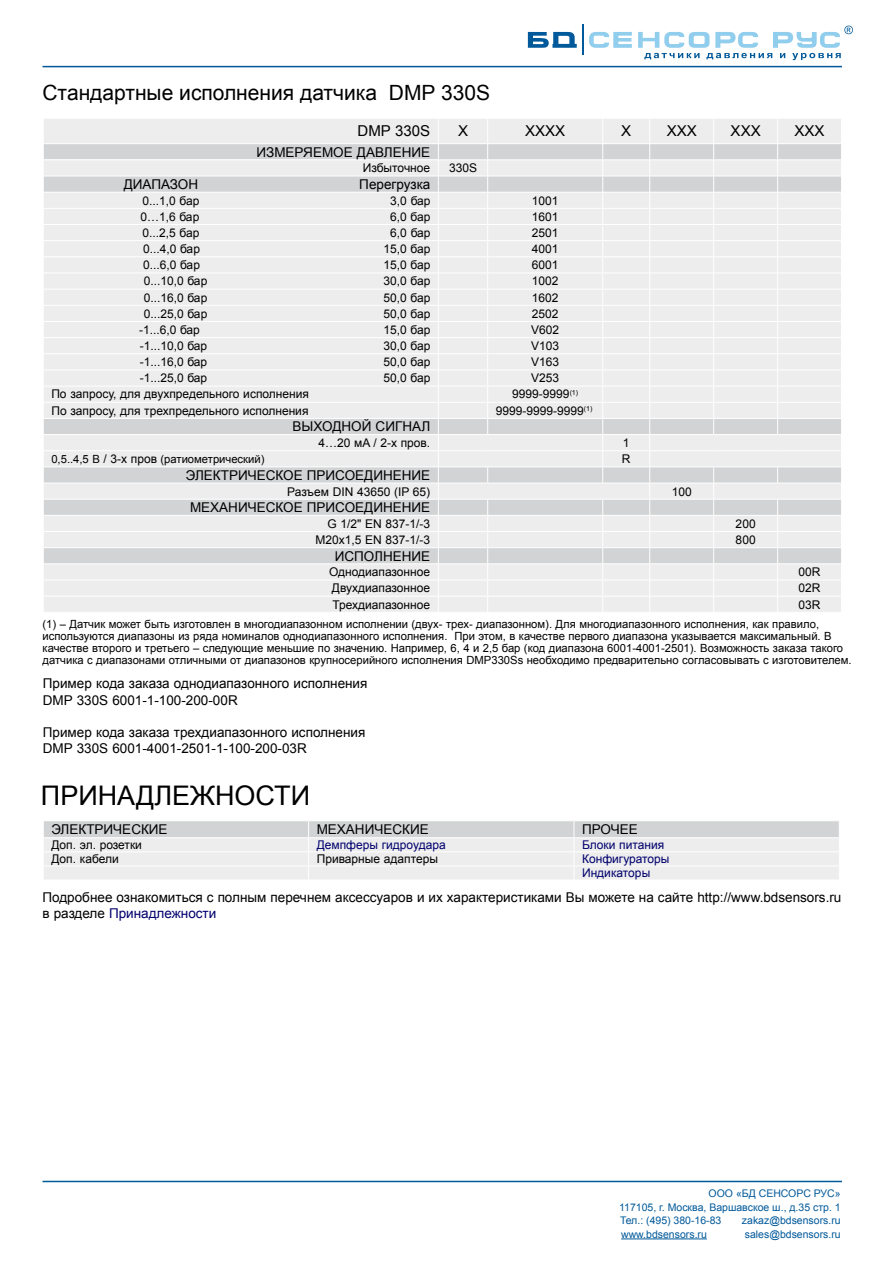
<style>
.page{position:relative;width:893px;height:1263px;background:#fff}
.page>*{position:absolute;margin:0;border:0;box-sizing:border-box;transform-origin:0 0}
.t1{font:27px "Arial";color:#000}
.t2{font:21px "Arial";color:#000}
.t3{font:15px "Arial";color:#000}
.t4{font:13.5px/16.2px "Arial";color:#000}
.t5{font:12px "Arial";color:#000}
.t6{font:12px/14.1px "Arial";color:#00006d}
.t7{font:11.25px/12px "Arial";color:#000}
.t8{font:10.5px/13.5px "Arial";color:#00599a;text-align:justify}
.s1{font-size:12px}
.s2{color:#00006d}
</style>
<div class="page">
<hr style="left:43px;top:66px;width:799px;height:1px;background:#00599a">
<hr style="left:43px;top:1181px;width:799px;height:1px;background:#00599a">
<hr style="left:621px;top:1238px;width:86px;height:1px;background:#00599a">
<svg style="left:589px;top:32px;width:43px;height:16px"></svg>
<hr style="left:582px;top:25px;width:1px;height:30px;background:#00599a">
<svg style="left:528px;top:32px;width:49px;height:16px"></svg>
<svg style="left:638px;top:26px;width:215px;height:34px"></svg>
<svg style="left:44px;top:119px;width:797px;height:493px;background:#e8e9ea"></svg>
<hr style="left:43px;top:580px;width:395px;height:1px;background:#fff">
<hr style="left:43px;top:596px;width:395px;height:1px;background:#fff">
<hr style="left:438px;top:580px;width:50px;height:1px;background:#fff">
<hr style="left:438px;top:596px;width:50px;height:1px;background:#fff">
<hr style="left:488px;top:580px;width:115px;height:1px;background:#fff">
<hr style="left:488px;top:596px;width:115px;height:1px;background:#fff">
<hr style="left:603px;top:580px;width:47px;height:1px;background:#fff">
<hr style="left:603px;top:596px;width:47px;height:1px;background:#fff">
<hr style="left:650px;top:580px;width:64px;height:1px;background:#fff">
<hr style="left:650px;top:596px;width:64px;height:1px;background:#fff">
<hr style="left:714px;top:580px;width:64px;height:1px;background:#fff">
<hr style="left:714px;top:596px;width:64px;height:1px;background:#fff">
<hr style="left:778px;top:580px;width:64px;height:1px;background:#fff">
<hr style="left:778px;top:596px;width:64px;height:1px;background:#fff">
<svg style="left:44px;top:821px;width:795px;height:58px;background:#e6e6e7"></svg>
<h2 class="t2" style="left:42px;top:79px;width:449px">Стандартные исполнения датчика DMP 330S</h2>
<p class="t3" style="left:358px;top:121px;width:74px">DMP 330S</p>
<p class="t3" style="left:458px;top:121px;width:12px">Х</p>
<p class="t3" style="left:525px;top:121px;width:42px">ХХХХ</p>
<p class="t3" style="left:621px;top:121px;width:12px">Х</p>
<p class="t3" style="left:667px;top:121px;width:32px">ХХХ</p>
<p class="t3" style="left:731px;top:121px;width:32px">ХХХ</p>
<p class="t3" style="left:795px;top:121px;width:32px">ХХХ</p>
<p class="t4" style="left:256px;top:144px;width:175px">ИЗМЕРЯЕМОЕ ДАВЛЕНИЕ</p>
<p class="t5" style="left:363px;top:160px;width:69px">Избыточное</p>
<p class="t5" style="left:449px;top:160px;width:30px">330S</p>
<p class="t4" style="left:124px;top:176px;width:76px">ДИАПАЗОН</p>
<p class="t4" style="left:359px;top:176px;width:73px">Перегрузка</p>
<p class="t5" style="left:142px;top:193px;width:58px">0...1,0 бар</p>
<p class="t5" style="left:390px;top:193px;width:42px">3,0 бар</p>
<p class="t5" style="left:532px;top:193px;width:28px">1001</p>
<p class="t5" style="left:140px;top:209px;width:60px">0…1,6 бар</p>
<p class="t5" style="left:390px;top:209px;width:42px">6,0 бар</p>
<p class="t5" style="left:532px;top:209px;width:28px">1601</p>
<p class="t5" style="left:142px;top:225px;width:58px">0...2,5 бар</p>
<p class="t5" style="left:390px;top:225px;width:42px">6,0 бар</p>
<p class="t5" style="left:532px;top:225px;width:28px">2501</p>
<p class="t5" style="left:143px;top:241px;width:58px">0...4,0 бар</p>
<p class="t5" style="left:384px;top:241px;width:48px">15,0 бар</p>
<p class="t5" style="left:532px;top:241px;width:28px">4001</p>
<p class="t5" style="left:143px;top:257px;width:58px">0...6,0 бар</p>
<p class="t5" style="left:384px;top:257px;width:48px">15,0 бар</p>
<p class="t5" style="left:532px;top:257px;width:28px">6001</p>
<p class="t5" style="left:144px;top:273px;width:65px">0...10,0 бар</p>
<p class="t5" style="left:384px;top:273px;width:48px">30,0 бар</p>
<p class="t5" style="left:532px;top:273px;width:28px">1002</p>
<p class="t5" style="left:144px;top:289px;width:65px">0...16,0 бар</p>
<p class="t5" style="left:384px;top:289px;width:48px">50,0 бар</p>
<p class="t5" style="left:532px;top:289px;width:28px">1602</p>
<p class="t5" style="left:144px;top:306px;width:65px">0...25,0 бар</p>
<p class="t5" style="left:384px;top:306px;width:48px">50,0 бар</p>
<p class="t5" style="left:532px;top:306px;width:28px">2502</p>
<p class="t5" style="left:139px;top:322px;width:62px">-1...6,0 бар</p>
<p class="t5" style="left:384px;top:322px;width:48px">15,0 бар</p>
<p class="t5" style="left:531px;top:322px;width:30px">V602</p>
<p class="t5" style="left:140px;top:338px;width:69px">-1...10,0 бар</p>
<p class="t5" style="left:384px;top:338px;width:48px">30,0 бар</p>
<p class="t5" style="left:531px;top:338px;width:30px">V103</p>
<p class="t5" style="left:140px;top:354px;width:69px">-1...16,0 бар</p>
<p class="t5" style="left:384px;top:354px;width:48px">50,0 бар</p>
<p class="t5" style="left:531px;top:354px;width:30px">V163</p>
<p class="t5" style="left:140px;top:370px;width:69px">-1...25,0 бар</p>
<p class="t5" style="left:384px;top:370px;width:48px">50,0 бар</p>
<p class="t5" style="left:531px;top:370px;width:30px">V253</p>
<p class="t5" style="left:51px;top:386px;width:259px">По запросу, для двухпредельного исполнения</p>
<p class="t5" style="left:512px;top:386px;width:67px">9999-9999<sup>(1)</sup></p>
<p class="t5" style="left:51px;top:403px;width:259px">По запросу, для трехпредельного исполнения</p>
<p class="t5" style="left:496px;top:403px;width:98px">9999-9999-9999<sup>(1)</sup></p>
<p class="t4" style="left:293px;top:419px;width:139px">ВЫХОДНОЙ СИГНАЛ</p>
<p class="t5" style="left:318px;top:435px;width:113px">4…20 мA / 2-х пров.</p>
<p class="t5" style="left:623px;top:435px;width:8px">1</p>
<p class="t7" style="left:51px;top:453px;width:215px">0,5..4,5 В <span class="s1">/ 3-х пров</span> (ратиометрический)</p>
<p class="t5" style="left:622px;top:451px;width:10px">R</p>
<p class="t4" style="left:186px;top:467px;width:246px">ЭЛЕКТРИЧЕСКОЕ ПРИСОЕДИНЕНИЕ</p>
<p class="t5" style="left:287px;top:483px;width:144px">Разъем DIN 43650 (IP 65)</p>
<p class="t5" style="left:672px;top:483px;width:22px">100</p>
<p class="t4" style="left:190px;top:499px;width:242px">МЕХАНИЧЕСКОЕ ПРИСОЕДИНЕНИЕ</p>
<p class="t5" style="left:328px;top:516px;width:104px">G 1/2" EN 837-1/-3</p>
<p class="t5" style="left:736px;top:516px;width:22px">200</p>
<p class="t5" style="left:315px;top:532px;width:116px">M20x1,5 EN 837-1/-3</p>
<p class="t5" style="left:736px;top:532px;width:22px">800</p>
<p class="t4" style="left:335px;top:548px;width:97px">ИСПОЛНЕНИЕ</p>
<p class="t5" style="left:329px;top:564px;width:103px">Однодиапазонное</p>
<p class="t5" style="left:799px;top:564px;width:24px">00R</p>
<p class="t5" style="left:332px;top:580px;width:100px">Двухдиапазонное</p>
<p class="t5" style="left:799px;top:580px;width:24px">02R</p>
<p class="t5" style="left:332px;top:596px;width:99px">Трехдиапазонное</p>
<p class="t5" style="left:799px;top:596px;width:24px">03R</p>
<p class="t7" style="left:43px;top:618px;width:811px">(1) – Датчик может быть изготовлен в многодиапазонном исполнении (двух- трех- диапазонном). Для многодиапазонного исполнения, как правило, используются диапазоны из ряда номиналов однодиапазонного исполнения. При этом, в качестве первого диапазона указывается максимальный. В качестве второго и третьего – следующие меньшие по значению. Например, 6, 4 и 2,5 бар (код диапазона 6001-4001-2501). Возможность заказа такого датчика с диапазонами отличными от диапазонов крупносерийного исполнения DMP330Ss необходимо предварительно согласовывать с изготовителем.</p>
<p class="t4" style="left:43px;top:676px;width:326px">Пример кода заказа однодиапазонного исполнения<br>DMP 330S 6001-1-100-200-00R</p>
<p class="t4" style="left:43px;top:724px;width:324px">Пример кода заказа трехдиапазонного исполнения<br>DMP 330S 6001-4001-2501-1-100-200-03R</p>
<h1 class="t1" style="left:41px;top:778px;width:271px">ПРИНАДЛЕЖНОСТИ</h1>
<p class="t4" style="left:51px;top:821px;width:118px">ЭЛЕКТРИЧЕСКИЕ</p>
<p class="t4" style="left:317px;top:821px;width:114px">МЕХАНИЧЕСКИЕ</p>
<p class="t4" style="left:582px;top:821px;width:57px">ПРОЧЕЕ</p>
<p class="t5" style="left:51px;top:837px;width:92px">Доп. эл. розетки</p>
<p class="t6" style="left:317px;top:838px;width:130px">Демпферы гидроудара</p>
<p class="t6" style="left:582px;top:838px;width:84px">Блоки питания</p>
<p class="t5" style="left:51px;top:851px;width:69px">Доп. кабели</p>
<p class="t5" style="left:317px;top:851px;width:123px">Приварные адаптеры</p>
<p class="t6" style="left:582px;top:852px;width:89px">Конфигураторы<br>Индикаторы</p>
<p class="t4" style="left:43px;top:889px;width:800px">Подробнее ознакомиться с полным перечнем аксессуаров и их характеристиками Вы можете на сайте http://www.bdsensors.ru в разделе <span class="s2">Принадлежности</span></p>
<p class="t8" style="left:619px;top:1187px;width:223px;text-indent:89px">ООО «БД СЕНСОРС РУС» 117105, г. Москва, Варшавское ш., д.35 стр. 1<br>Тел.: (495) 380-16-83</p>
<p class="t8" style="left:742px;top:1214px;width:100px">zakaz@bdsensors.ru</p>
<p class="t8" style="left:621px;top:1227px;width:87px">www.bdsensors.ru</p>
<p class="t8" style="left:745px;top:1227px;width:97px">sales@bdsensors.ru</p>
</div>
